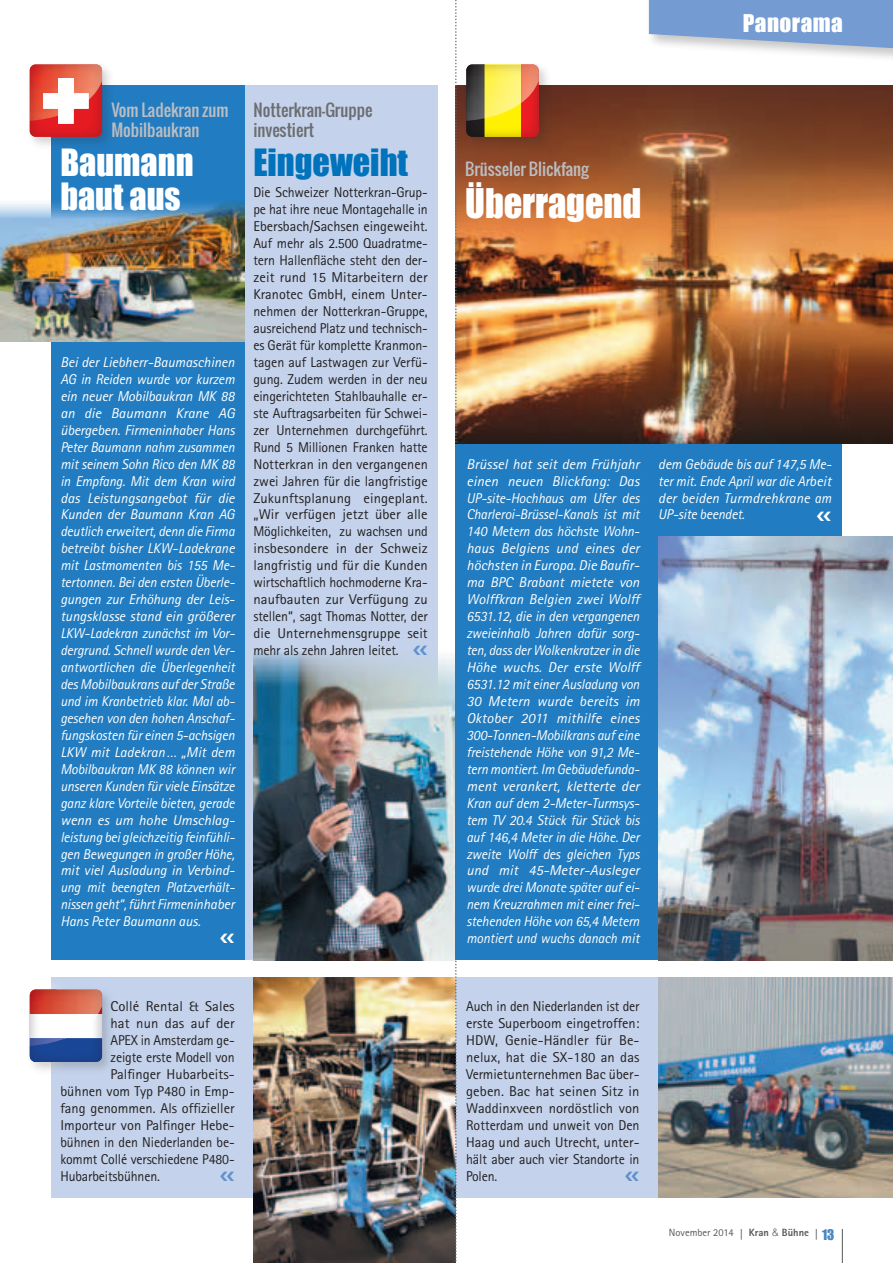
<style>
.page{position:relative;width:893px;height:1263px;background:#fff}
.page>*{position:absolute;margin:0;border:0;box-sizing:border-box;transform-origin:0 0}
.t1{font:37.5px "Impact";letter-spacing:-.005em;color:#fff}
.t2{font:34.5px/34.5px "Impact";color:#fff}
.t3{font:34.5px "Impact";color:#0073bc}
.t4{font:22.5px "Impact";letter-spacing:.02em;color:#fff}
.t5{font:16.5px/19.5px "Oswald";color:#bcbdc0}
.t6{font:16.5px/19.5px "Oswald";color:#6c6d70}
.t7{font:italic 14.25px/17px "Rotis Sans Serif";letter-spacing:-.01em;color:#fff;text-align:justify}
.t8{font:14.25px/17px "Rotis Sans Serif";letter-spacing:-.01em;color:#231f20;text-align:justify}
.t9{font:10.5px "Rotis Sans Serif";color:#57585a}
.s1{font-family:"Frutiger";font-weight:700;font-stretch:condensed;font-size:10.65px}
.s2{font-weight:800}
.s3{font-family:"Helvetica";font-weight:300}
.s4{font-family:"Impact";font-size:13.5px;color:#4786c6}
</style>
<div class="page">
<div style="left:51px;top:86px;width:386px;height:874px;background:#c4d3eb"></div>
<div style="left:51px;top:977px;width:791px;height:220px;background:#c4d3eb"></div>
<div style="left:51px;top:86px;width:193px;height:874px;background:#217cc1"></div>
<img style="left:658px;top:977px;width:235px;height:220px">
<img style="left:253px;top:651px;width:202px;height:309px">
<div style="left:13px;top:973px;width:58px;height:103px;background:#fff"></div>
<div style="left:26px;top:986px;width:89px;height:88px;background:#231f20;opacity:.2"></div>
<img style="left:98px;top:1014px;width:4px;height:24px">
<img style="left:30px;top:1038px;width:72px;height:24px">
<img style="left:65px;top:1038px;width:32px;height:8px">
<img style="left:30px;top:1014px;width:68px;height:24px">
<img style="left:30px;top:990px;width:72px;height:24px">
<img style="left:30px;top:1038px;width:35px;height:8px">
<img style="left:0;top:201px;width:244px;height:140px">
<img style="left:253px;top:977px;width:202px;height:286px">
<div style="left:456px;top:113px;width:386px;height:847px;background:#217cc1"></div>
<img style="left:457px;top:86px;width:436px;height:357px">
<div style="left:646px;top:0;width:247px;height:63px;background:#231f20;opacity:.25"></div>
<svg style="left:649px;top:0;width:244px;height:48px;background:#83a5d3"></svg>
<hr style="left:842px;top:1229px;width:1px;height:34px;background:#57585a">
<div style="left:26px;top:60px;width:89px;height:90px;background:#231f20;opacity:.2"></div>
<img style="left:30px;top:121px;width:72px;height:16px">
<img style="left:58px;top:121px;width:16px;height:3px">
<img style="left:35px;top:64px;width:62px;height:1px">
<img style="left:30px;top:65px;width:72px;height:56px">
<img style="left:58px;top:109px;width:16px;height:7px">
<img style="left:58px;top:78px;width:16px;height:15px">
<img style="left:43px;top:93px;width:46px;height:16px">
<img style="left:658px;top:536px;width:235px;height:424px">
<div style="left:462px;top:60px;width:90px;height:89px;background:#231f20;opacity:.2"></div>
<div style="left:466px;top:64px;width:19px;height:73px;background:#fff"></div>
<div style="left:521px;top:64px;width:18px;height:73px;background:#fbfbfb"></div>
<img style="left:466px;top:121px;width:19px;height:16px">
<img style="left:485px;top:118px;width:36px;height:19px">
<img style="left:521px;top:103px;width:18px;height:34px">
<svg style="left:470px;top:64px;width:15px;height:1px"></svg>
<img style="left:485px;top:64px;width:36px;height:1px">
<img style="left:521px;top:64px;width:14px;height:1px">
<img style="left:466px;top:65px;width:19px;height:56px">
<img style="left:485px;top:65px;width:36px;height:53px">
<img style="left:521px;top:65px;width:18px;height:38px">
<img style="left:455px;top:0;width:2px;height:1263px">
<svg style="left:413px;top:651px;width:14px;height:4px"></svg>
<p class="t5" style="left:111px;top:100px;width:119px">Vom Ladekran zum<br>Mobilbaukran</p>
<h2 class="t2" style="left:60px;top:144px;width:135px">Baumann baut aus</h2>
<p class="t7" style="left:60px;top:354px;width:176px">Bei der Liebherr-Baumaschinen AG in Reiden wurde vor kurzem ein neuer Mobilbaukran MK 88 an die Baumann Krane AG übergeben. Firmeninhaber Hans Peter Baumann nahm zusammen mit seinem Sohn Rico den MK 88 in Empfang. Mit dem Kran wird das Leistungsangebot für die Kunden der Baumann Kran AG deutlich erweitert, denn die Firma betreibt bisher LKW-Ladekrane mit Lastmomenten bis 155 Me&shy;tertonnen. Bei den ersten Überle&shy;gungen zur Erhöhung der Leis&shy;tungsklasse stand ein größerer LKW-Ladekran zunächst im Vor&shy;dergrund. Schnell wurde den Ver&shy;antwortlichen die Überlegenheit des Mobilbaukrans auf der Straße und im Kranbetrieb klar. Mal ab&shy;gesehen von den hohen Anschaf&shy;fungskosten für einen 5-achsigen LKW mit Ladekran… „Mit dem Mobilbaukran MK 88 können wir unseren Kunden für viele Einsätze ganz klare Vorteile bieten, gerade wenn es um hohe Umschlag&shy;leistung bei gleichzeitig feinfühli&shy;gen Bewegungen in großer Höhe, mit viel Ausladung in Verbind&shy;ung mit beengten Platzverhält&shy;nissen geht“, führt Firmeninhaber Hans Peter Baumann aus.</p>
<p class="t6" style="left:253px;top:100px;width:121px">Notterkran-Gruppe investiert</p>
<h2 class="t3" style="left:253px;top:136px;width:156px">Eingeweiht</h2>
<p class="t8" style="left:253px;top:184px;width:176px">Die Schweizer Notterkran-Grup&shy;pe hat ihre neue Montagehalle in Ebersbach/Sachsen eingeweiht.<br>Auf mehr als 2.500 Quadratme&shy;tern Hallenfläche steht den der&shy;zeit rund 15 Mitarbeitern der Kranotec GmbH, einem Unter&shy;nehmen der Notterkran-Gruppe, ausreichend Platz und technisch&shy;es Gerät für komplette Kranmon&shy;tagen auf Lastwagen zur Verfü&shy;gung. Zudem werden in der neu eingerichteten Stahlbauhalle er&shy;ste Auftragsarbeiten für Schwei&shy;zer Unternehmen durchgeführt.<br>Rund 5 Millionen Franken hatte Notterkran in den vergangenen zwei Jahren für die langfristige Zukunftsplanung eingeplant. „Wir verfügen jetzt über alle Möglichkeiten, zu wachsen und insbesondere in der Schweiz langfristig und für die Kunden wirtschaftlich hochmoderne Kra&shy;naufbauten zur Verfügung zu stellen“, sagt Thomas Notter, der die Unternehmensgruppe seit mehr als zehn Jahren leitet.</p>
<p class="t8" style="left:111px;top:998px;width:126px">Collé Rental &amp; Sales</p>
<p class="t8" style="left:111px;top:1015px;width:126px">hat nun das auf der</p>
<p class="t8" style="left:111px;top:1031px;width:126px">APEX in Amsterdam ge-</p>
<p class="t8" style="left:111px;top:1048px;width:126px">zeigte erste Modell von</p>
<p class="t8" style="left:111px;top:1065px;width:126px">Palfinger Hubarbeits-</p>
<p class="t8" style="left:60px;top:1082px;width:176px">bühnen vom Typ P480 in Emp-</p>
<p class="t8" style="left:60px;top:1099px;width:176px">fang genommen. Als offizieller</p>
<p class="t8" style="left:60px;top:1116px;width:176px">Importeur von Palfinger Hebe-</p>
<p class="t8" style="left:60px;top:1133px;width:176px">bühnen in den Niederlanden be-</p>
<p class="t8" style="left:60px;top:1150px;width:174px">kommt Collé verschiedene P480-</p>
<p class="t8" style="left:60px;top:1167px;width:101px">Hubarbeitsbühnen.</p>
<p class="t5" style="left:465px;top:159px;width:125px">Brüsseler Blickfang</p>
<h1 class="t1" style="left:465px;top:174px;width:178px">Überragend</h1>
<h3 class="t4" style="left:743px;top:6px;width:102px">Panorama</h3>
<p class="t7" style="left:466px;top:455px;width:175px">Brüssel hat seit dem Frühjahr einen neuen Blickfang: Das UP-site-Hochhaus am Ufer des Charleroi-Brüssel-Kanals ist mit 140 Metern das höchste Wohn&shy;haus Belgiens und eines der höchsten in Europa. Die Baufir&shy;ma BPC Brabant mietete von Wolffkran Belgien zwei Wolff 6531.12, die in den vergangenen zweieinhalb Jahren dafür sorg&shy;ten, dass der Wolkenkratzer in die Höhe wuchs. Der erste Wolff 6531.12 mit einer Ausladung von 30 Metern wurde bereits im Oktober 2011 mithilfe eines 300-Tonnen-Mobilkrans auf eine freistehende Höhe von 91,2 Me&shy;tern montiert. Im Gebäudefunda&shy;ment verankert, kletterte der Kran auf dem 2-Meter-Turmsys&shy;tem TV 20.4 Stück für Stück bis auf 146,4 Meter in die Höhe. Der zweite Wolff des gleichen Typs und mit 45-Meter-Ausleger wurde drei Monate später auf ei&shy;nem Kreuzrahmen mit einer frei&shy;stehenden Höhe von 65,4 Metern montiert und wuchs danach mit</p>
<p class="t7" style="left:658px;top:455px;width:175px">dem Gebäude bis auf 147,5 Me&shy;ter mit. Ende April war die Arbeit der beiden Turmdrehkrane am UP-site beendet.</p>
<p class="t8" style="left:466px;top:998px;width:175px">Auch in den Niederlanden ist der erste Superboom eingetroffen:<br>HDW, Genie-Händler für Be&shy;nelux, hat die SX-180 an das Vermietunternehmen Bac über&shy;geben. Bac hat seinen Sitz in Waddinxveen nordöstlich von Rotterdam und unweit von Den Haag und auch Utrecht, unter&shy;hält aber auch vier Standorte in Polen.</p>
<p class="t9" style="left:669px;top:1226px;width:167px">November 2014 <span class="s1">|</span> <span class="s2">Kran</span> <span class="s3">&amp;</span> <span class="s2">Bühne</span> <span class="s1">|</span> <span class="s4">13</span></p>
</div>
